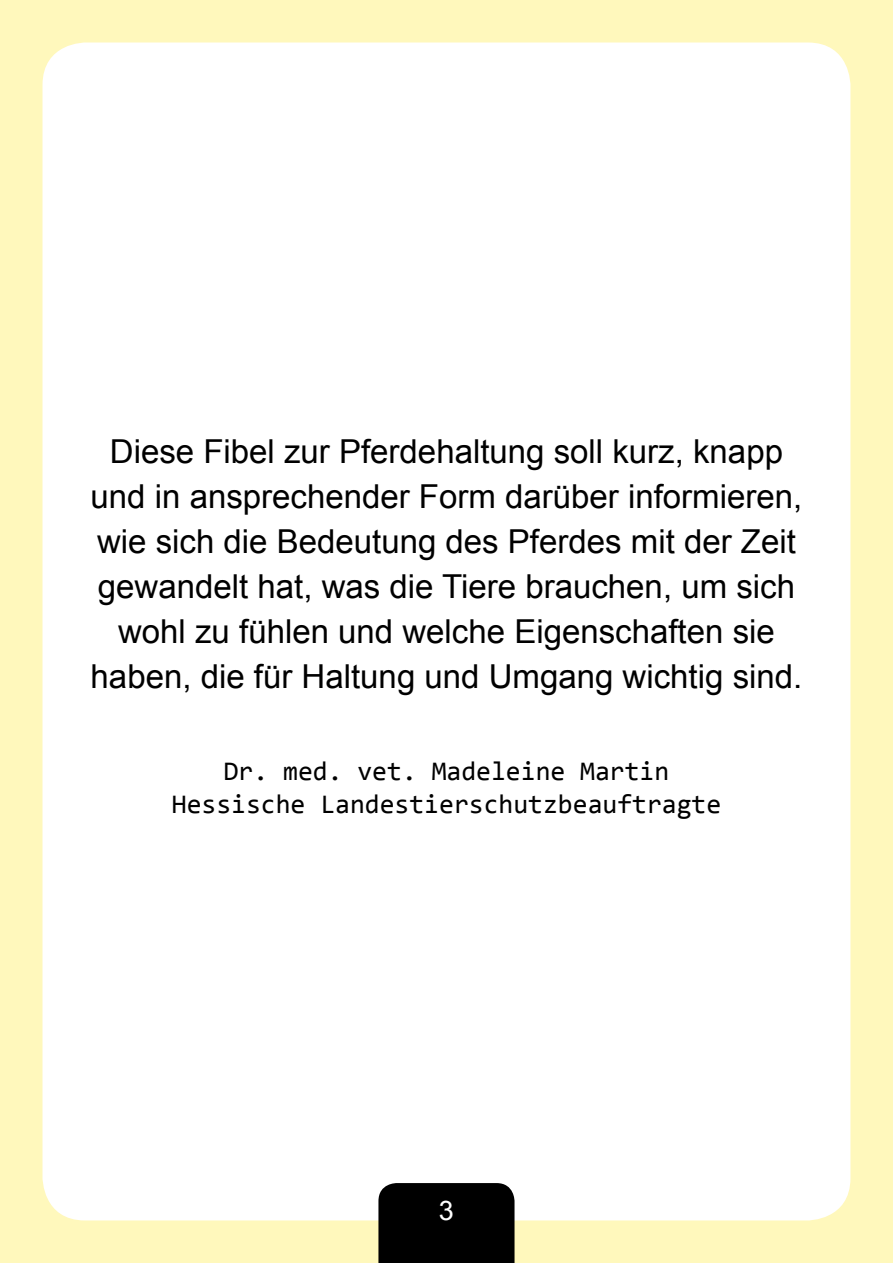
<style>
.page{position:relative;width:893px;height:1263px;background:#fff8bc}
.page>*{position:absolute;margin:0;border:0;box-sizing:border-box;transform-origin:0 0}
.t1{font:33px/45px "Arial";color:#000;text-align:center}
.t2{font:27px/32.4px "Consolas";color:#000;text-align:center}
.t3{font:27px "Arial";color:#fff}
</style>
<div class="page">
<div style="left:43px;top:43px;width:807px;height:1177px;background:#fff;border-radius:43px"></div>
<div style="left:378px;top:1183px;width:136px;height:80px;background:#000"></div>
<p class="t1" style="left:91px;top:429px;width:713px">Diese Fibel zur Pferdehaltung soll kurz, knapp und in ansprechender Form darüber informieren, wie sich die Bedeutung des Pferdes mit der Zeit gewandelt hat, was die Tiere brauchen, um sich wohl zu fühlen und welche Eigenschaften sie haben, die für Haltung und Umgang wichtig sind.</p>
<p class="t2" style="left:172px;top:755px;width:551px">Dr. med. vet. Madeleine Martin<br>Hessische Landestierschutzbeauftragte</p>
<p class="t3" style="left:439px;top:1192px;width:17px">3</p>
</div>
